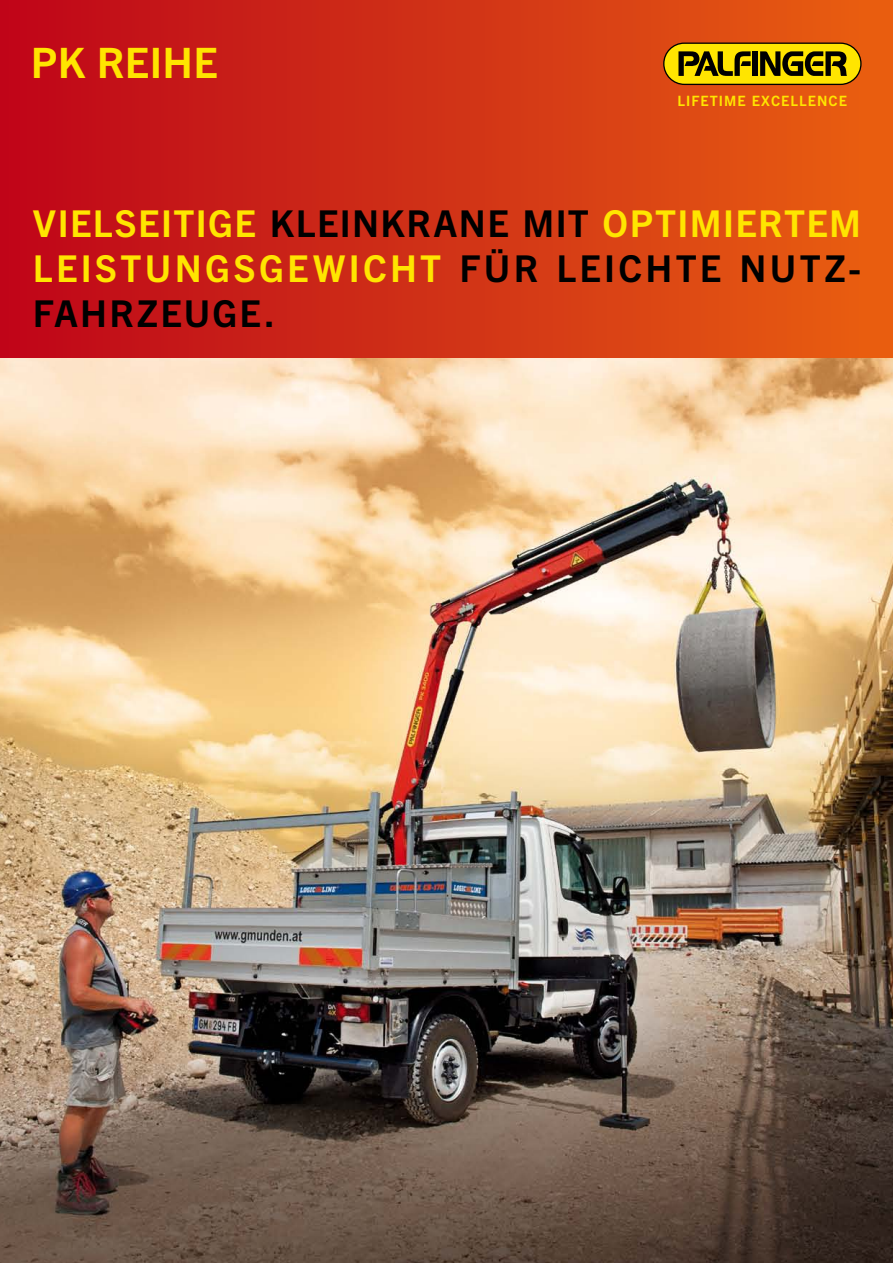
<style>
.page{position:relative;width:893px;height:1263px;background:#fff}
.page>*{position:absolute;margin:0;border:0;box-sizing:border-box;transform-origin:0 0}
.t1{font:700 42px "Trade Gothic Next LT Pro";letter-spacing:.005em;color:#ffe500}
.t2{font:700 37.05px/45px "Trade Gothic Next LT Pro";letter-spacing:.085em;color:#ffe500;text-align:justify}
.t3{font:700 14.25px "Trade Gothic Next LT Pro";letter-spacing:.07em;color:#ffe500}
.s1{color:#000}
</style>
<div class="page">
<img style="left:0;top:357px;width:893px;height:906px">
<div style="left:0;top:0;width:893px;height:357px;background:linear-gradient(to right,#bd051a,#e75f11)"></div>
<svg style="left:663px;top:43px;width:199px;height:42px;background:#a58f00"></svg>
<p class="t1" style="left:31px;top:34px;width:188px">PK REIHE</p>
<p class="t3" style="left:677px;top:91px;width:171px">LIFETIME EXCELLENCE</p>
<p class="t2" style="left:33px;top:199px;width:830px">VIELSEITIGE <span class="s1">KLEINKRANE MIT</span> OPTIMIERTEM LEISTUNGSGEWICHT <span class="s1">FÜR LEICHTE NUTZ-FAHRZEUGE.</span></p>
</div>
